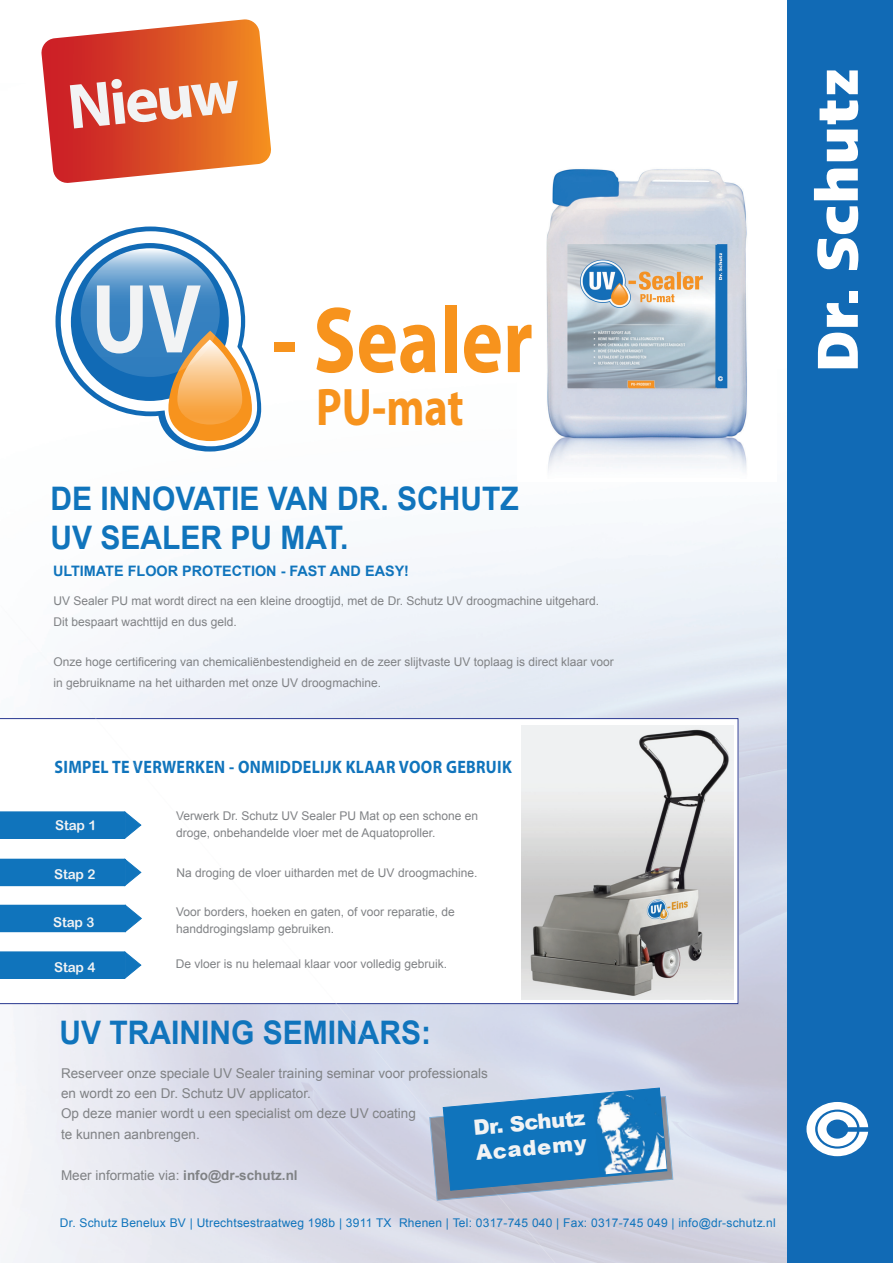
<style>
.page{position:relative;width:893px;height:1263px;background:#fff}
.page>*{position:absolute;margin:0;border:0;box-sizing:border-box;transform-origin:0 0}
.t1{font:700 94.65px "Myriad Pro";color:#f7931d;scale:.83 1}
.t2{font:700 64.35px "Myriad Pro";color:#f2f3f4}
.t3{font:700 53.1px "Myriad Pro";color:#f7931d;scale:.83 1}
.t4{font:700 32.4px/38.8px "Arial";color:#1074bc;scale:.93 1}
.t5{font:900 21px/25.2px "Arial";color:#f2f3f4}
.t6{font:700 18px "Myriad Pro";letter-spacing:.02em;color:#1074bc;scale:.89 1}
.t7{font:18px "Myriad Pro";color:#f2f3f4}
.t8{font:700 14.4px "Arial";color:#1074bc}
.t9{font:13.5px/20.4px "Arial";color:#808285}
.t10{font:13.5px "Arial Rounded MT Bold";color:#f2f3f4}
.t11{font:12px/20.4px "Arial";color:#808285}
.t12{font:12px "Arial";letter-spacing:.02em;color:#1074bc}
.s1{font-weight:700}
</style>
<div class="page">
<img style="left:55px;top:83px;width:733px;height:1180px">
<div style="left:56px;top:227px;width:189px;height:189px;background:#116ab5;border-radius:50%"></div>
<div style="left:61px;top:231px;width:180px;height:180px;background:#fff;border-radius:50%"></div>
<div style="left:71px;top:243px;width:158px;height:158px;background:#116ab5;border-radius:50%"></div>
<svg style="left:158px;top:307px;width:103px;height:145px"></svg>
<svg style="left:177px;top:340px;width:65px;height:85px;background:#f5b160"></svg>
<svg style="left:81px;top:248px;width:139px;height:129px"></svg>
<img style="left:518px;top:151px;width:258px;height:330px">
<svg style="left:41px;top:19px;width:231px;height:165px"></svg>
<img style="left:555px;top:726px;width:178px;height:273px">
<div style="left:788px;top:0;width:105px;height:1263px;background:#116ab5"></div>
<svg style="left:806px;top:1102px;width:62px;height:54px"></svg>
<svg style="left:818px;top:333px;width:40px;height:35px"></svg>
<svg style="left:827px;top:303px;width:31px;height:24px"></svg>
<div style="left:849px;top:291px;width:9px;height:12px;background:#fff"></div>
<svg style="left:817px;top:206px;width:41px;height:64px"></svg>
<svg style="left:814px;top:169px;width:44px;height:31px"></svg>
<svg style="left:827px;top:130px;width:31px;height:31px"></svg>
<svg style="left:820px;top:100px;width:38px;height:24px"></svg>
<svg style="left:827px;top:70px;width:31px;height:24px"></svg>
<svg style="left:0;top:606px;width:555px;height:657px"></svg>
<svg style="left:429px;top:1087px;width:244px;height:113px;background:#5692c1"></svg>
<img style="left:592px;top:1088px;width:75px;height:87px">
<h2 class="t2" style="left:63px;top:66px;width:174px;rotate:-6deg">Nieuw</h2>
<h1 class="t1" style="left:91px;top:278px;width:534px"><sup>UV</sup> - Sealer</h1>
<h3 class="t3" style="left:316px;top:372px;width:179px">PU-mat</h3>
<h3 class="t4" style="left:50px;top:480px;width:505px">DE INNOVATIE VAN DR. SCHUTZ<br>UV SEALER PU MAT.</h3>
<p class="t8" style="left:53px;top:561px;width:358px">ULTIMATE FLOOR PROTECTION - FAST AND EASY!</p>
<p class="t11" style="left:53px;top:591px;width:547px">UV Sealer PU mat wordt direct na een kleine droogtijd, met de Dr. Schutz UV droogmachine uitgehard.<br>Dit bespaart wachttijd en dus geld.</p>
<p class="t11" style="left:53px;top:652px;width:562px">Onze hoge certificering van chemicaliënbestendigheid en de zeer slijtvaste UV toplaag is direct klaar voor in gebruikname na het uitharden met onze UV droogmachine.</p>
<h3 class="t6" style="left:55px;top:755px;width:515px">SIMPEL TE VERWERKEN - ONMIDDELIJK KLAAR VOOR GEBRUIK</h3>
<h3 class="t7" style="left:56px;top:811px;width:48px">Stap 1</h3>
<p class="t10" style="left:55px;top:817px;width:43px">Stap 1</p>
<p class="t10" style="left:54px;top:866px;width:43px">Stap 2</p>
<p class="t10" style="left:53px;top:914px;width:43px">Stap 3</p>
<p class="t10" style="left:54px;top:959px;width:43px">Stap 4</p>
<p class="t11" style="left:176px;top:807px;width:304px;line-height:17.4px">Verwerk Dr. Schutz UV Sealer PU Mat op een schone en droge, onbehandelde vloer met de Aquatoproller.</p>
<p class="t11" style="left:177px;top:862px;width:302px">Na droging de vloer uitharden met de UV droogmachine.</p>
<p class="t11" style="left:176px;top:903px;width:280px;line-height:17.4px">Voor borders, hoeken en gaten, of voor reparatie, de handdrogingslamp gebruiken.</p>
<p class="t11" style="left:176px;top:953px;width:273px">De vloer is nu helemaal klaar voor volledig gebruik.</p>
<h3 class="t4" style="left:59px;top:1014px;width:401px">UV TRAINING SEMINARS:</h3>
<p class="t9" style="left:61px;top:1063px;width:428px">Reserveer onze speciale UV Sealer training seminar voor professionals en wordt zo een Dr. Schutz UV applicator.<br>Op deze manier wordt u een specialist om deze UV coating<br>te kunnen aanbrengen.</p>
<p class="t9" style="left:61px;top:1165px;width:238px">Meer informatie via: <span class="s1">info@dr-schutz.nl</span></p>
<h3 class="t5" style="left:472px;top:1114px;width:114px;rotate:-5deg">Dr. Schutz<br>Academy</h3>
<p class="t12" style="left:60px;top:1215px;width:717px">Dr. Schutz Benelux BV | Utrechtsestraatweg 198b | 3911 TX Rhenen | Tel: 0317-745 040 | Fax: 0317-745 049 | info@dr-schutz.nl</p>
</div>
